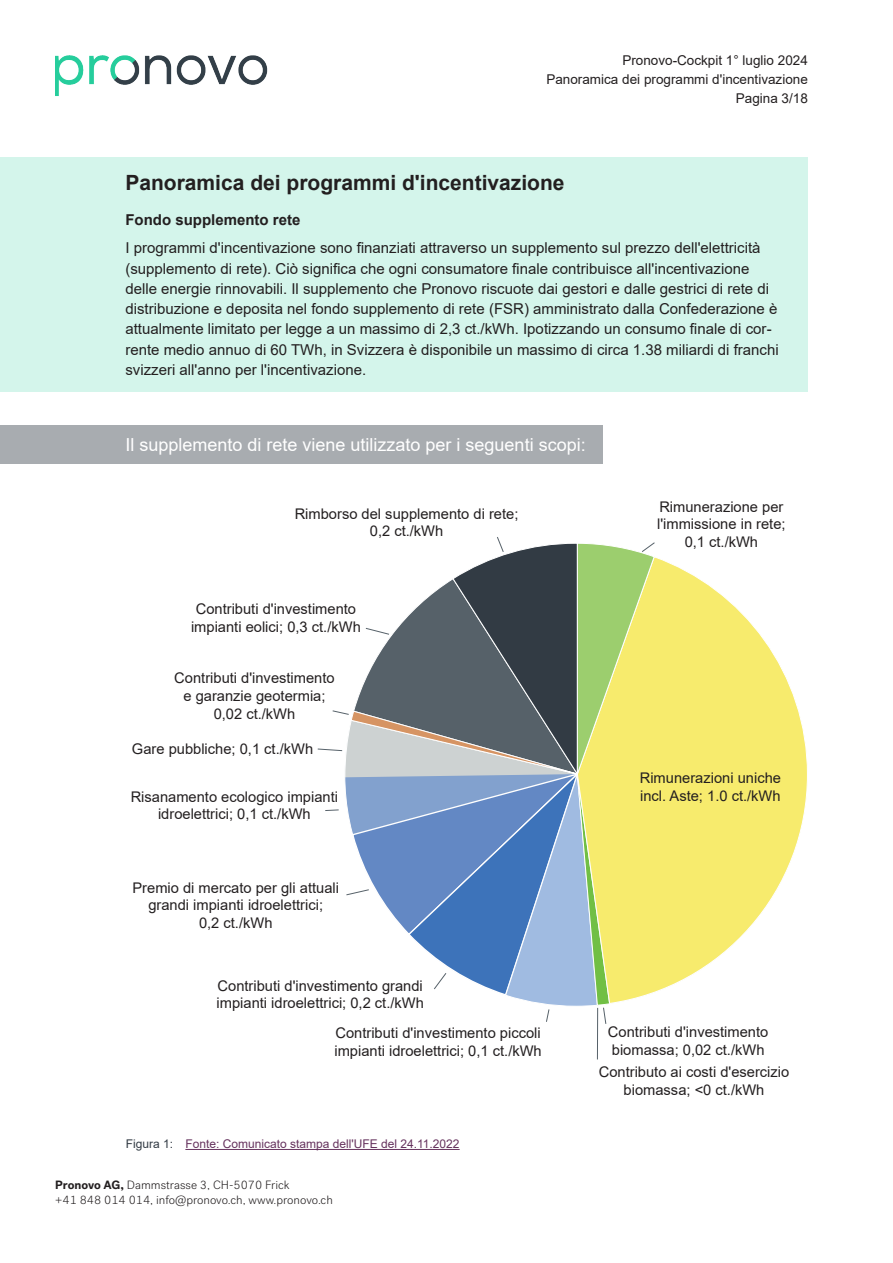
<style>
.page{position:relative;width:893px;height:1263px;background:#fff}
.page>*{position:absolute;margin:0;border:0;box-sizing:border-box;transform-origin:0 0}
.Themen___Titel_1{font:700 21px "Arial";color:#231f20}
.t1{font:18px "Arial";color:#fff}
.Fliesstext{font:15px/20.2px "Arial";color:#231f20}
.Untertitel_2{font:700 15px "Arial";color:#231f20}
.t2{font:14.7px/17.7px "Arial";color:#231f20;text-align:center}
.t3{font:13.5px/18.8px "Arial";color:#231f20;text-align:right}
.t4{font:300 12px/15px "Post Grotesk";color:#231f20}
.t5{font:12px "Arial";color:#66335e}
.s1{color:#323b44}
.s2{font-weight:700}
</style>
<div class="page">
<div style="left:0;top:157px;width:808px;height:235px;background:#d4f5eb"></div>
<div style="left:0;top:425px;width:603px;height:38px;background:#a8acb0"></div>
<hr style="left:185px;top:1149px;width:275px;height:1px;background:#66335e">
<svg style="left:656px;top:558px;width:151px;height:433px"></svg>
<hr style="left:597px;top:1008px;width:1px;height:51px;background:#566169">
<svg style="left:317px;top:537px;width:339px;height:491px"></svg>
<img style="left:55px;top:55px;width:213px;height:41px">
<p class="t3" style="left:546px;top:51px;width:263px">Pronovo-Cockpit 1° luglio 2024<br>Panoramica dei programmi d'incentivazione<br>Pagina 3/18</p>
<p class="Themen___Titel_1" style="left:125px;top:167px;width:441px">Panoramica dei programmi d'incentivazione</p>
<p class="Untertitel_2" style="left:125px;top:209px;width:177px">Fondo supplemento rete</p>
<p class="Fliesstext" style="left:125px;top:238px;width:655px">I programmi d'incentivazione sono finanziati attraverso un supplemento sul prezzo dell'elettricità (supplemento di rete). Ciò significa che ogni consumatore finale contribuisce all'incentivazione delle energie rinnovabili. Il supplemento che Pronovo riscuote dai gestori e dalle gestrici di rete di distribuzione e deposita nel fondo supplemento di rete (FSR) amministrato dalla Confederazione è attualmente limitato per legge a un massimo di 2,3 ct./kWh. Ipotizzando un consumo finale di cor&shy;rente medio annuo di 60 TWh, in Svizzera è disponibile un massimo di circa 1.38 miliardi di franchi svizzeri all'anno per l'incentivazione.</p>
<p class="t1" style="left:125px;top:432px;width:462px">Il supplemento di rete viene utilizzato per i seguenti scopi:</p>
<p class="t2" style="left:295px;top:505px;width:225px">Rimborso del supplemento di rete;<br>0,2 ct./kWh</p>
<p class="t2" style="left:191px;top:600px;width:171px">Contributi d'investimento impianti eolici; 0,3 ct./kWh</p>
<p class="t2" style="left:174px;top:669px;width:162px">Contributi d'investimento e garanzie geotermia;<br>0,02 ct./kWh</p>
<p class="t2" style="left:132px;top:739px;width:183px">Gare pubbliche; 0,1 ct./kWh</p>
<p class="t2" style="left:131px;top:788px;width:209px">Risanamento ecologico impianti idroelettrici; 0,1 ct./kWh</p>
<p class="t2" style="left:657px;top:498px;width:130px">Rimunerazione per l'immissione in rete;<br>0,1 ct./kWh</p>
<p class="t2" style="left:640px;top:769px;width:143px;text-align:left">Rimunerazioni uniche incl. Aste; 1.0 ct./kWh</p>
<p class="t2" style="left:132px;top:878px;width:208px">Premio di mercato per gli attuali grandi impianti idroelettrici;<br>0,2 ct./kWh</p>
<p class="t2" style="left:217px;top:976px;width:209px;text-align:left">Contributi d'investimento grandi impianti idroelettrici; 0,2 ct./kWh</p>
<p class="t2" style="left:334px;top:1024px;width:209px;text-align:left">Contributi d'investimento piccoli impianti idroelettrici; 0,1 ct./kWh</p>
<p class="t5" style="left:126px;top:1136px;width:335px"><span class="s1">Figura 1:</span> Fonte: Comunicato stampa dell'UFE del 24.11.2022</p>
<p class="t4" style="left:55px;top:1178px;width:279px"><span class="s2">Pronovo AG,</span> Dammstrasse 3, CH-5070 Frick<br>+41 848 014 014, info@pronovo.ch, www.pronovo.ch</p>
<p class="t2" style="left:608px;top:1023px;width:162px;text-align:left">Contributi d'investimento biomassa; 0,02 ct./kWh</p>
<p class="t2" style="left:599px;top:1063px;width:192px">Contributo ai costi d'esercizio biomassa; &lt;0 ct./kWh</p>
</div>
